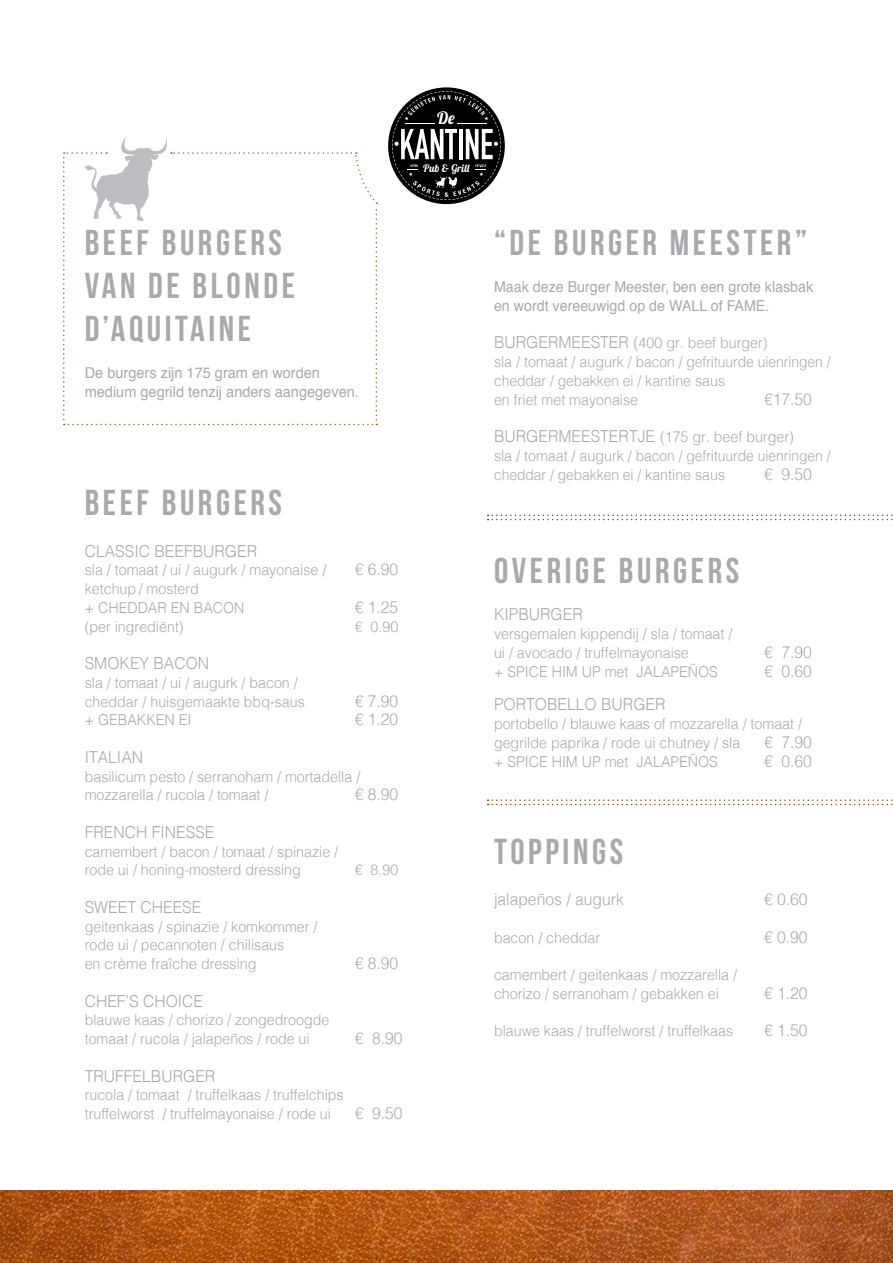
<style>
.page{position:relative;width:893px;height:1263px;background:#fff}
.page>*{position:absolute;margin:0;border:0;box-sizing:border-box;transform-origin:0 0}
.t1{font:36px "Bebas Neue";letter-spacing:.1em;color:#a8a9ad}
.t2{font:16.95px "Lobster 1.4";color:#fff}
.t3{font:300 16.5px "Helvetica";color:#a8a9ad;scale:.95 1}
.t4{font:300 15px "Helvetica";color:#a8a9ad;scale:.95 1}
.t5{font:15px "Helvetica";color:#a8a9ad;scale:.95 1}
.t6{font:15px "Helvetica";color:#a8a9ad}
.t7{font:300 15px "Helvetica";color:#a8a9ad;scale:.92 1}
.t8{font:10.65px "Lobster 1.4";color:#fff}
.s1{font-size:16.5px}
</style>
<div class="page">
<svg style="left:488px;top:514px;width:405px;height:6px"></svg>
<svg style="left:488px;top:799px;width:405px;height:6px"></svg>
<div style="left:388px;top:87px;width:117px;height:117px;background:#000;border-radius:50%"></div>
<svg style="left:392px;top:91px;width:109px;height:109px"></svg>
<img style="left:0;top:1191px;width:893px;height:72px">
<svg style="left:63px;top:136px;width:314px;height:289px"></svg>
<p class="t1" style="left:85px;top:222px;width:199px">BEEF BURGERS</p>
<p class="t1" style="left:85px;top:266px;width:212px">VAN DE BLONDE</p>
<p class="t1" style="left:85px;top:309px;width:168px">D’AQUITAINE</p>
<p class="t6" style="left:85px;top:362px;width:237px">De burgers zijn 175 gram en worden</p>
<p class="t6" style="left:85px;top:380px;width:276px">medium gegrild tenzij anders aangegeven.</p>
<p class="t2" style="left:437px;top:108px;width:19px">De</p>
<p class="t8" style="left:423px;top:161px;width:48px">Pub &amp; Grill</p>
<p class="t1" style="left:85px;top:483px;width:199px">BEEF BURGERS</p>
<p class="t3" style="left:85px;top:537px;width:183px">CLASSIC BEEFBURGER</p>
<p class="t4" style="left:85px;top:557px;width:256px">sla / tomaat / ui / augurk / mayonaise /</p>
<p class="t3" style="left:355px;top:555px;width:47px">€ 6.90</p>
<p class="t4" style="left:85px;top:576px;width:122px">ketchup / mosterd</p>
<p class="t4" style="left:85px;top:595px;width:170px">+ CHEDDAR EN BACON</p>
<p class="t3" style="left:355px;top:593px;width:47px">€ 1.25</p>
<p class="t4" style="left:85px;top:613px;width:106px">(per ingrediënt)</p>
<p class="t4" style="left:355px;top:613px;width:47px">€ 0.90</p>
<p class="t3" style="left:85px;top:649px;width:133px">SMOKEY BACON</p>
<p class="t4" style="left:85px;top:670px;width:226px">sla / tomaat / ui / augurk / bacon /</p>
<p class="t4" style="left:85px;top:688px;width:233px">cheddar / huisgemaakte bbq-saus</p>
<p class="t3" style="left:355px;top:687px;width:47px">€ 7.90</p>
<p class="t4" style="left:85px;top:707px;width:114px">+ GEBAKKEN EI</p>
<p class="t3" style="left:355px;top:705px;width:47px">€ 1.20</p>
<p class="t3" style="left:85px;top:743px;width:63px">ITALIAN</p>
<p class="t4" style="left:85px;top:763px;width:292px">basilicum pesto / serranoham / mortadella /</p>
<p class="t4" style="left:85px;top:782px;width:195px">mozzarella / rucola / tomaat /</p>
<p class="t3" style="left:355px;top:780px;width:47px">€ 8.90</p>
<p class="t3" style="left:85px;top:818px;width:138px">FRENCH FINESSE</p>
<p class="t4" style="left:85px;top:838px;width:268px">camembert / bacon / tomaat / spinazie /</p>
<p class="t4" style="left:85px;top:857px;width:229px">rode ui / honing-mosterd dressing</p>
<p class="t4" style="left:355px;top:857px;width:47px">€ 8.90</p>
<p class="t3" style="left:85px;top:893px;width:124px">SWEET CHEESE</p>
<p class="t4" style="left:85px;top:913px;width:247px">geitenkaas / spinazie / komkommer /</p>
<p class="t4" style="left:85px;top:932px;width:212px">rode ui / pecannoten / chilisaus</p>
<p class="t4" style="left:85px;top:951px;width:182px">en crème fraîche dressing</p>
<p class="t3" style="left:355px;top:949px;width:47px">€ 8.90</p>
<p class="t3" style="left:85px;top:987px;width:126px">CHEF’S CHOICE</p>
<p class="t4" style="left:85px;top:1007px;width:259px">blauwe kaas / chorizo / zongedroogde</p>
<p class="t4" style="left:85px;top:1026px;width:238px">tomaat / rucola / jalapeños / rode ui</p>
<p class="t3" style="left:355px;top:1024px;width:52px">€ 8.90</p>
<p class="t3" style="left:85px;top:1062px;width:139px">TRUFFELBURGER</p>
<p class="t4" style="left:85px;top:1082px;width:274px">rucola / tomaat / truffelkaas / truffelchips</p>
<p class="t4" style="left:85px;top:1101px;width:261px">truffelworst / truffelmayonaise / rode ui</p>
<p class="t3" style="left:355px;top:1099px;width:52px">€ 9.50</p>
<p class="t1" style="left:494px;top:222px;width:314px">“DE BURGER MEESTER”</p>
<p class="t5" style="left:494px;top:275px;width:338px">Maak deze Burger Meester, ben een grote klasbak</p>
<p class="t5" style="left:494px;top:294px;width:291px">en wordt vereeuwigd op de WALL of FAME.</p>
<p class="t4" style="left:494px;top:330px;width:290px"><span class="s1">BURGERMEESTER (</span>400 gr. beef burger)</p>
<p class="t4" style="left:494px;top:349px;width:356px">sla / tomaat / augurk / bacon / gefrituurde uienringen /</p>
<p class="t7" style="left:494px;top:368px;width:253px">cheddar / gebakken ei / kantine saus</p>
<p class="t4" style="left:494px;top:386px;width:153px">en friet met mayonaise</p>
<p class="t3" style="left:764px;top:385px;width:52px">€17.50</p>
<p class="t4" style="left:494px;top:424px;width:317px"><span class="s1">BURGERMEESTERTJE</span> (175 gr. beef burger)</p>
<p class="t4" style="left:494px;top:443px;width:356px">sla / tomaat / augurk / bacon / gefrituurde uienringen /</p>
<p class="t7" style="left:494px;top:461px;width:253px">cheddar / gebakken ei / kantine saus</p>
<p class="t3" style="left:764px;top:460px;width:52px">€ 9.50</p>
<p class="t1" style="left:494px;top:550px;width:247px">OVERIGE BURGERS</p>
<p class="t3" style="left:494px;top:600px;width:95px">KIPBURGER</p>
<p class="t4" style="left:494px;top:621px;width:252px">versgemalen kippendij / sla / tomaat /</p>
<p class="t4" style="left:494px;top:640px;width:207px">ui / avocado / truffelmayonaise</p>
<p class="t3" style="left:764px;top:638px;width:52px">€ 7.90</p>
<p class="t4" style="left:494px;top:658px;width:237px">+ SPICE HIM UP met JALAPEÑOS</p>
<p class="t3" style="left:764px;top:657px;width:52px">€ 0.60</p>
<p class="t3" style="left:494px;top:690px;width:182px">PORTOBELLO BURGER</p>
<p class="t4" style="left:494px;top:711px;width:326px">portobello / blauwe kaas of mozzarella / tomaat /</p>
<p class="t4" style="left:494px;top:730px;width:261px">gegrilde paprika / rode ui chutney / sla</p>
<p class="t3" style="left:764px;top:728px;width:52px">€ 7.90</p>
<p class="t4" style="left:494px;top:748px;width:237px">+ SPICE HIM UP met JALAPEÑOS</p>
<p class="t3" style="left:764px;top:747px;width:52px">€ 0.60</p>
<p class="t1" style="left:494px;top:831px;width:131px">TOPPINGS</p>
<p class="t3" style="left:494px;top:885px;width:138px">jalapeños / augurk</p>
<p class="t3" style="left:764px;top:885px;width:47px">€ 0.60</p>
<p class="t4" style="left:494px;top:924px;width:113px">bacon / cheddar</p>
<p class="t3" style="left:764px;top:922px;width:47px">€ 0.90</p>
<p class="t4" style="left:494px;top:962px;width:257px">camembert / geitenkaas / mozzarella /</p>
<p class="t4" style="left:494px;top:981px;width:238px">chorizo / serranoham / gebakken ei</p>
<p class="t3" style="left:764px;top:979px;width:47px">€ 1.20</p>
<p class="t4" style="left:494px;top:1018px;width:253px">blauwe kaas / truffelworst / truffelkaas</p>
<p class="t3" style="left:764px;top:1016px;width:47px">€ 1.50</p>
</div>
